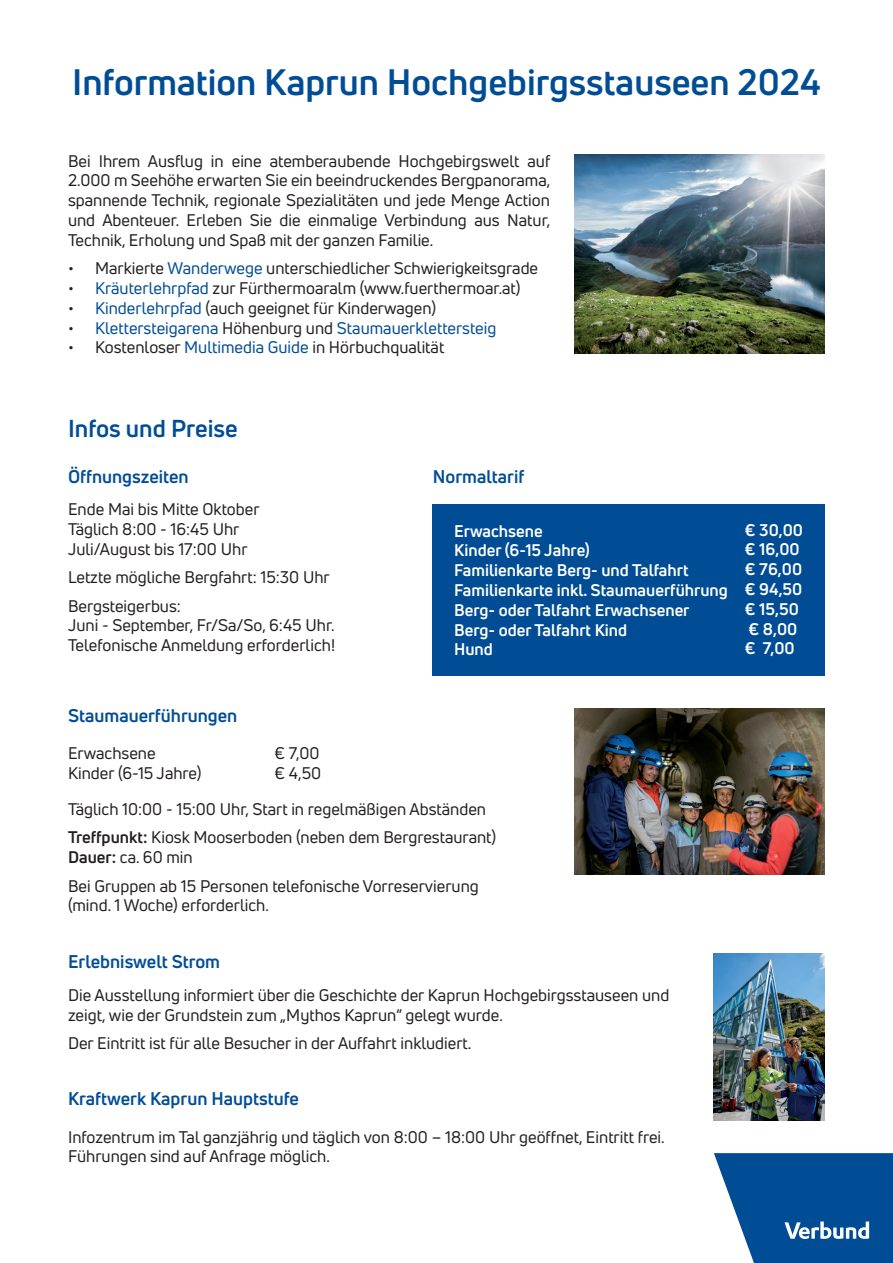
<style>
.page{position:relative;width:893px;height:1263px;background:#fff}
.page>*{position:absolute;margin:0;border:0;box-sizing:border-box;transform-origin:0 0}
.t1{font:700 36px "Uni Neue";color:#014d95}
.t2{font:700 24px "Uni Neue";color:#014d95}
.t3{font:700 18px "Uni Neue";color:#014d95}
.t4{font:16.5px/19.8px "Uni Neue";color:#231f20}
.t5{font:700 16.5px/19.8px "Uni Neue";color:#fff}
.t6{font:16.5px "Uni Neue";color:#014d95}
.s1{color:#014d95}
.s2{color:#231f20}
.s3{font-weight:700}
</style>
<div class="page">
<div style="left:433px;top:504px;width:392px;height:171px;background:#014d95"></div>
<img style="left:575px;top:708px;width:250px;height:167px">
<img style="left:714px;top:953px;width:111px;height:167px">
<svg style="left:714px;top:1153px;width:179px;height:110px;background:#2566a4"></svg>
<img style="left:575px;top:154px;width:250px;height:199px">
<h1 class="t1" style="left:72px;top:60px;width:750px">Information Kaprun Hochgebirgsstauseen 2024</h1>
<p class="t4" style="left:68px;top:151px;width:484px;text-align:justify">Bei Ihrem Ausflug in eine atemberaubende Hochgebirgswelt auf 2.000 m Seehöhe erwarten Sie ein beeindruckendes Bergpanorama, spannende Technik, regionale Spezialitäten und jede Menge Action und Abenteuer. Erleben Sie die einmalige Verbindung aus Natur, Technik, Erholung und Spaß mit der ganzen Familie.</p>
<p class="t4" style="left:68px;top:258px;width:472px">• Markierte <span class="s1">Wanderwege</span> unterschiedlicher Schwierigkeitsgrade</p>
<p class="t4" style="left:68px;top:278px;width:454px">• <span class="s1">Kräuterlehrpfad</span> zur Fürthermoaralm (www.fuerthermoar.at)</p>
<p class="t4" style="left:68px;top:298px;width:370px">• <span class="s1">Kinderlehrpfad</span> (auch geeignet für Kinderwagen)</p>
<p class="t6" style="left:68px;top:317px;width:430px"><span class="s2">•</span> Klettersteigarena <span class="s2">Höhenburg und</span> Staumauerklettersteig</p>
<p class="t4" style="left:68px;top:337px;width:378px">• Kostenloser <span class="s1">Multimedia Guide</span> in Hörbuchqualität</p>
<h2 class="t2" style="left:68px;top:414px;width:171px">Infos und Preise</h2>
<p class="t3" style="left:68px;top:465px;width:122px">Öffnungszeiten</p>
<p class="t3" style="left:433px;top:465px;width:93px">Normaltarif</p>
<p class="t4" style="left:68px;top:499px;width:193px">Ende Mai bis Mitte Oktober<br>Täglich 8:00 - 16:45 Uhr<br>Juli/August bis 17:00 Uhr</p>
<p class="t4" style="left:68px;top:563px;width:263px;line-height:28.3px">Letzte mögliche Bergfahrt: 15:30 Uhr<br>Bergsteigerbus:</p>
<p class="t4" style="left:68px;top:615px;width:269px">Juni - September, Fr/Sa/So, 6:45 Uhr.<br>Telefonische Anmeldung erforderlich!</p>
<p class="t3" style="left:68px;top:704px;width:171px">Staumauerführungen</p>
<p class="t4" style="left:68px;top:743px;width:135px">Erwachsene<br>Kinder (6-15 Jahre)</p>
<p class="t4" style="left:275px;top:743px;width:48px">€ 7,00 € 4,50</p>
<p class="t5" style="left:454px;top:520px;width:275px">Erwachsene<br>Kinder (6-15 Jahre)<br>Familienkarte Berg- und Talfahrt<br>Familienkarte inkl. Staumauerführung<br>Berg- oder Talfahrt Erwachsener<br>Berg- oder Talfahrt Kind<br>Hund</p>
<p class="t5" style="left:745px;top:520px;width:60px">€ 30,00 € 16,00 € 76,00 € 94,50 € 15,50 € 8,00 € 7,00</p>
<p class="t4" style="left:68px;top:795px;width:430px;line-height:28.3px">Täglich 10:00 - 15:00 Uhr, Start in regelmäßigen Abständen<br><span class="s3">Treffpunkt:</span> Kiosk Mooserboden (neben dem Bergrestaurant)</p>
<p class="t4" style="left:68px;top:843px;width:412px;line-height:28.3px"><span class="s3">Dauer:</span> ca. 60 min<br>Bei Gruppen ab 15 Personen telefonische Vorreservierung</p>
<p class="t4" style="left:68px;top:895px;width:202px">(mind. 1 Woche) erforderlich.</p>
<p class="t3" style="left:68px;top:950px;width:154px">Erlebniswelt Strom</p>
<p class="t4" style="left:68px;top:985px;width:603px">Die Ausstellung informiert über die Geschichte der Kaprun Hochgebirgsstauseen und zeigt, wie der Grundstein zum „Mythos Kaprun“ gelegt wurde.</p>
<p class="t4" style="left:68px;top:1033px;width:405px">Der Eintritt ist für alle Besucher in der Auffahrt inkludiert.</p>
<p class="t3" style="left:68px;top:1087px;width:232px">Kraftwerk Kaprun Hauptstufe</p>
<p class="t4" style="left:68px;top:1126px;width:598px">Infozentrum im Tal ganzjährig und täglich von 8:00 – 18:00 Uhr geöffnet, Eintritt frei.<br>Führungen sind auf Anfrage möglich.</p>
</div>
